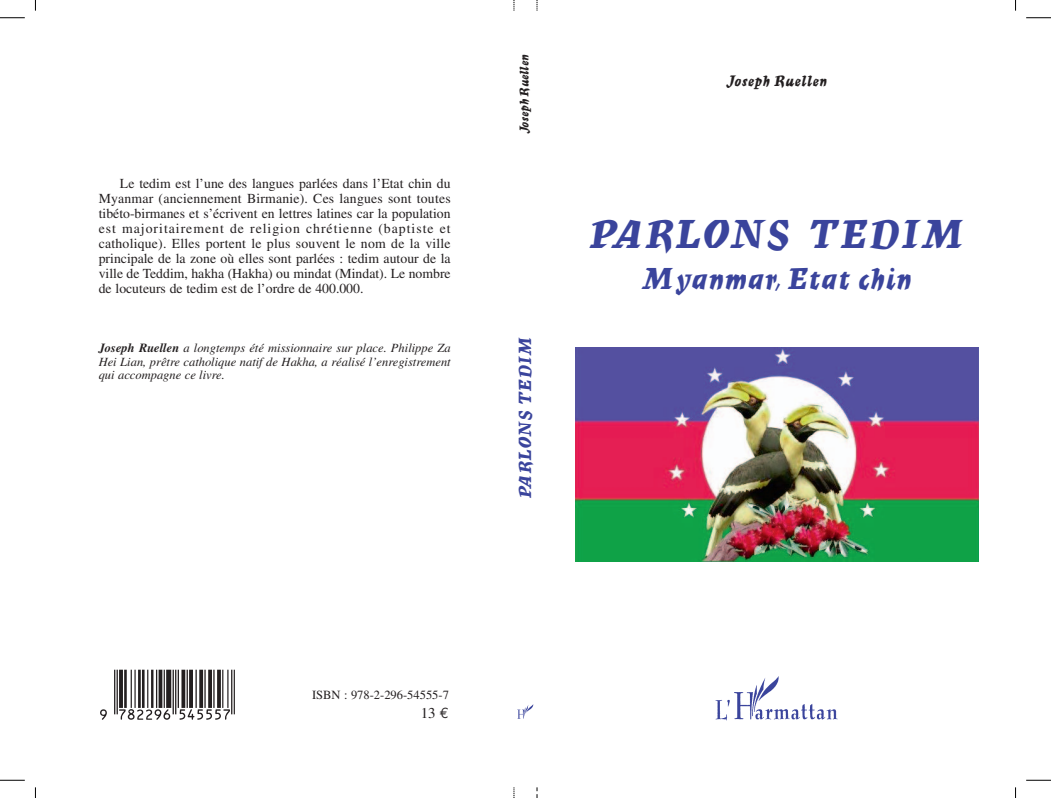
<style>
.page{position:relative;width:1051px;height:798px;background:#fff}
.page>*{position:absolute;margin:0;border:0;box-sizing:border-box;transform-origin:0 0}
.t1{font:50px "Upc Half";color:#231f20}
.t2{font:40px "Mercurius MT Bold Script";color:#3a449c}
.t3{font:30px "Mercurius MT Bold Script";color:#3a449c}
.t4{font:17.5px "Mercurius MT Bold Script";color:#3a449c}
.t5{font:15px "Mercurius MT Bold Script";color:#231f20}
.t6{font:15px "Times";color:#231f20}
.t7{font:13.75px/15px "Times";color:#231f20;text-align:justify}
.t8{font:italic 12.5px/13.8px "Times";color:#231f20;text-align:justify}
.t9{font:12.5px "Times";color:#231f20}
.t10{font:12.5px "Mercurius MT Bold Script";letter-spacing:-.025em;color:#231f20}
.s1{font-weight:700}
.s2{font-family:"Euro Mono"}
</style>
<div class="page">
<svg style="left:0;top:18px;width:25px;height:1px"></svg>
<svg style="left:0;top:779px;width:25px;height:1px"></svg>
<svg style="left:1026px;top:18px;width:25px;height:1px"></svg>
<svg style="left:1026px;top:779px;width:25px;height:1px"></svg>
<img style="left:715px;top:676px;width:123px;height:45px">
<img style="left:517px;top:704px;width:16px;height:14px">
<img style="left:575px;top:347px;width:403px;height:214px">
<p class="t7" style="left:99px;top:177px;width:353px;text-indent:21px">Le tedim est l’une des langues parlées dans l’Etat chin du Myanmar (anciennement Birmanie). Ces langues sont toutes tibéto-birmanes et s’écrivent en lettres latines car la population est majoritairement de religion chrétienne (baptiste et catholique). Elles portent le plus souvent le nom de la ville principale de la zone où elles sont parlées : tedim autour de la ville de Teddim, hakha (Hakha) ou mindat (Mindat). Le nombre de locuteurs de tedim est de l’ordre de 400.000.</p>
<p class="t8" style="left:99px;top:342px;width:353px"><span class="s1">Joseph Ruellen</span> a longtemps été missionnaire sur place. Philippe Za Hei Lian, prêtre catholique natif de Hakha, a réalisé l’enregistrement qui accompagne ce livre.</p>
<p class="t10" style="left:520px;top:134px;width:81px;rotate:-90deg">Joseph Ruellen</p>
<p class="t4" style="left:519px;top:499px;width:164px;rotate:-90deg">PARLONS TEDIM</p>
<p class="t5" style="left:725px;top:75px;width:103px">Joseph Ruellen</p>
<h2 class="t2" style="left:587px;top:220px;width:379px">PARLONS TEDIM</h2>
<h3 class="t3" style="left:641px;top:268px;width:271px">Myanmar,Etat chin</h3>
<h1 class="t1" style="left:100px;top:673px;width:145px">™xHSMCTGy545557z</h1>
<p class="t9" style="left:312px;top:690px;width:138px">ISBN : 978-2-296-54555-7</p>
<p class="t6" style="left:421px;top:707px;width:30px">13 <span class="s2">€</span></p>
</div>
